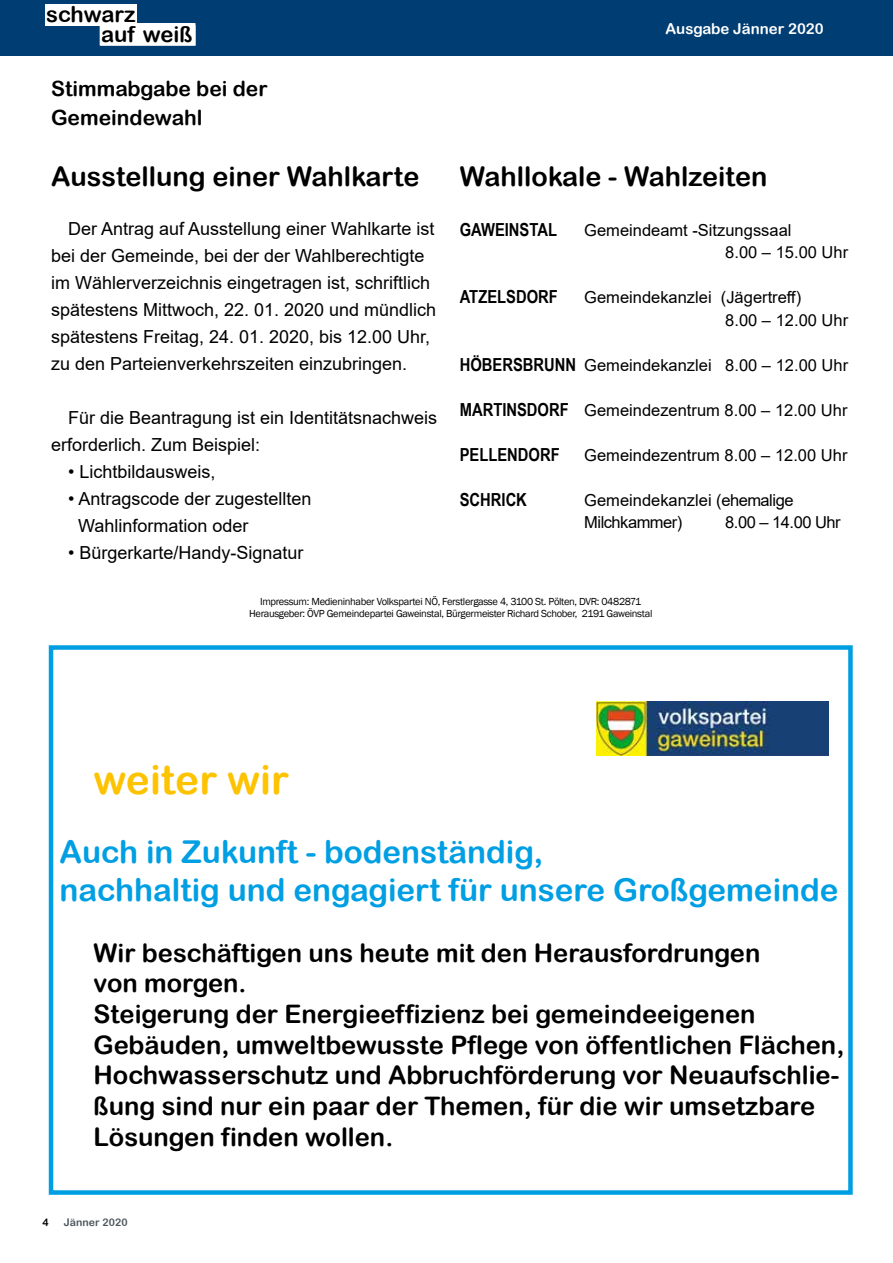
<style>
.page{position:relative;width:893px;height:1263px;background:#fff}
.page>*{position:absolute;margin:0;border:0;box-sizing:border-box;transform-origin:0 0}
.t1{font:40.5px "Arial Rounded MT Bold";color:#fdc300}
.t2{font:31.5px/37.8px "Arial Rounded MT Bold";color:#009fe3}
.t3{font:27px "Arial Rounded MT Bold";color:#000}
.t4{font:25.5px/30.6px "Arial Rounded MT Bold";color:#000}
.t5{font:22.05px/19.4px "Arial Rounded MT Bold";color:#000}
.t6{font:21px/28.8px "Arial Rounded MT Bold";color:#000}
.t7{font:18px/27px "Arial";color:#000}
.t8{font:700 18px "Arial Narrow";color:#000}
.t9{font:16.5px/22.5px "Arial";color:#000}
.t10{font:16.5px/22.5px "Arial";letter-spacing:-.03em;color:#000}
.t11{font:15px "Arial Rounded MT Bold";color:#fff}
.t12{font:10.5px/12px "Franklin Gothic";letter-spacing:-.03em;color:#000;text-align:center}
.t13{font:10.5px "Arial Rounded MT Bold";letter-spacing:.005em;color:#4c575d}
.t14{font:10.5px "Arial Rounded MT Bold";color:#000}
.s1{font-family:"Arial Narrow";font-weight:700;font-size:18px}
</style>
<div class="page">
<div style="left:0;top:0;width:893px;height:55px;background:#003d72"></div>
<svg style="left:99px;top:4px;width:97px;height:42px"></svg>
<div style="left:45px;top:4px;width:91px;height:22px;background:#fff"></div>
<div style="left:100px;top:23px;width:95px;height:22px;border:1px solid #fff"></div>
<div style="left:101px;top:26px;width:94px;height:19px;background:#fff"></div>
<div style="left:101px;top:25px;width:94px;height:20px;border:1px solid #fff"></div>
<img style="left:596px;top:701px;width:233px;height:54px">
<div style="left:49px;top:645px;width:804px;height:550px;border:4px solid #009fe3"></div>
<p class="t5" style="left:101px;top:5px;width:93px;text-indent:-55px">schwarz<br>auf weiß</p>
<p class="t6" style="left:51px;top:74px;width:218px">Stimmabgabe bei der<br>Gemeindewahl</p>
<h3 class="t3" style="left:51px;top:161px;width:370px">Ausstellung einer Wahlkarte</h3>
<p class="t7" style="left:51px;top:215px;width:387px;text-indent:17px">Der Antrag auf Ausstellung einer Wahlkarte ist bei der Gemeinde, bei der der Wahlberechtigte im Wählerverzeichnis eingetragen ist, schriftlich spätestens Mittwoch, 22. 01. 2020 und mündlich spätestens Freitag, 24. 01. 2020, bis 12.00 Uhr, zu den Parteienverkehrszeiten einzubringen.</p>
<p class="t7" style="left:51px;top:404px;width:388px;text-indent:17px">Für die Beantragung ist ein Identitätsnachweis erforderlich. Zum Beispiel:</p>
<p class="t7" style="left:68px;top:458px;width:149px">• Lichtbildausweis,</p>
<p class="t7" style="left:78px;top:485px;width:235px;text-indent:-10px">• Antragscode der zugestellten<br>Wahlinformation oder</p>
<p class="t7" style="left:68px;top:539px;width:237px">• Bürgerkarte/Handy-Signatur</p>
<p class="t11" style="left:665px;top:20px;width:160px">Ausgabe Jänner 2020</p>
<h3 class="t3" style="left:460px;top:160px;width:309px">Wahllokale - Wahlzeiten</h3>
<p class="t8" style="left:460px;top:216px;width:99px">GAWEINSTAL</p>
<p class="t9" style="left:725px;top:218px;width:124px;text-indent:-141px">Gemeindeamt -Sitzungssaal<br>8.00 – 15.00 Uhr</p>
<p class="t8" style="left:460px;top:283px;width:100px">ATZELSDORF</p>
<p class="t9" style="left:725px;top:286px;width:124px;text-indent:-141px">Gemeindekanzlei (Jägertreff)<br>8.00 – 12.00 Uhr</p>
<p class="t9" style="left:460px;top:353px;width:390px"><span class="s1">HÖBERSBRUNN</span> Gemeindekanzlei 8.00 – 12.00 Uhr</p>
<p class="t9" style="left:460px;top:398px;width:389px"><span class="s1">MARTINSDORF</span> Gemeindezentrum 8.00 – 12.00 Uhr</p>
<p class="t8" style="left:460px;top:441px;width:102px">PELLENDORF</p>
<p class="t9" style="left:584px;top:443px;width:265px">Gemeindezentrum 8.00 – 12.00 Uhr</p>
<p class="t8" style="left:460px;top:486px;width:69px">SCHRICK</p>
<p class="t10" style="left:584px;top:488px;width:211px">Gemeindekanzlei (ehemalige<br>Milchkammer)</p>
<p class="t9" style="left:725px;top:511px;width:117px">8.00 – 14.00 Uhr</p>
<p class="t12" style="left:249px;top:596px;width:405px">Impressum: Medieninhaber Volkspartei NÖ, Ferstlergasse 4, 3100 St. Pölten, DVR: 0482871<br>Herausgeber: ÖVP Gemeindepartei Gaweinstal, Bürgermeister Richard Schober, 2191 Gaweinstal</p>
<h1 class="t1" style="left:94px;top:756px;width:197px">weiter wir</h1>
<h2 class="t2" style="left:60px;top:832px;width:781px">Auch in Zukunft - bodenständig,<br>nachhaltig und engagiert für unsere Großgemeinde</h2>
<p class="t4" style="left:94px;top:937px;width:752px">Wir beschäftigen uns heute mit den Herausfordrungen<br>von morgen.<br>Steigerung der Energieeffizienz bei gemeindeeigenen Gebäuden, umweltbewusste Pflege von öffentlichen Flächen, Hochwasserschutz und Abbruchförderung vor Neuaufschlie&shy;ßung sind nur ein paar der Themen, für die wir umsetzbare Lösungen finden wollen.</p>
<p class="t14" style="left:43px;top:1216px;width:8px">4</p>
<p class="t13" style="left:64px;top:1216px;width:65px">Jänner 2020</p>
</div>
